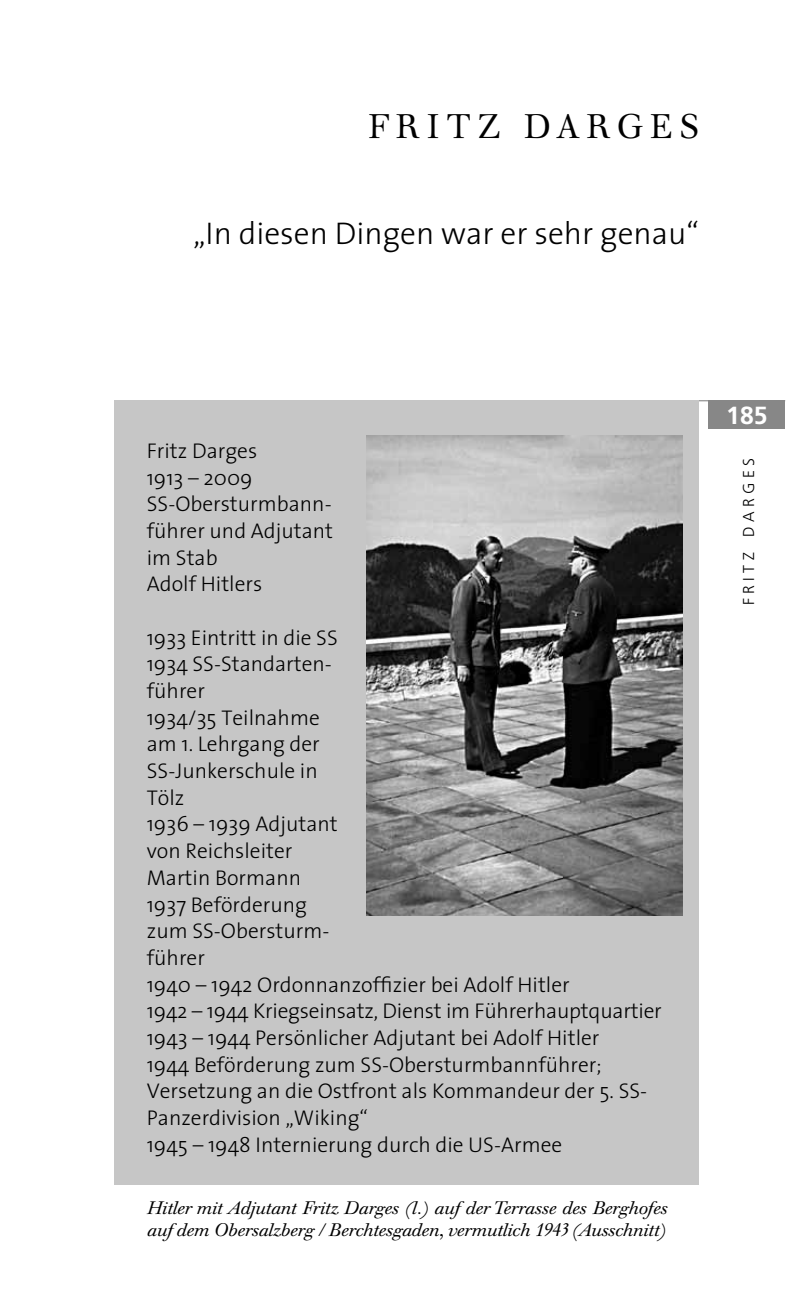
<style>
.page{position:relative;width:798px;height:1308px;background:#fff}
.page>*{position:absolute;margin:0;border:0;box-sizing:border-box;transform-origin:0 0}
.t1{font:33.75px "Walbaum Standard BQ";letter-spacing:.2em;color:#000}
.t2{font:300 31.5px "The Sans";color:#000}
.t3{font:700 24.75px "Frutiger LT";color:#fff}
.t4{font:300 21.38px/26.8px "The Sans";color:#000}
.t5{font:italic 18px/21.6px "Walbaum Standard BQ";letter-spacing:-.01em;color:#000}
.t6{font:300 15.75px "Frutiger LT";letter-spacing:.285em;color:#000}
</style>
<div class="page">
<div style="left:708px;top:400px;width:76px;height:29px;background:#878787"></div>
<hr style="left:115px;top:400px;width:669px;height:1px;background:#878787">
<div style="left:115px;top:400px;width:583px;height:785px;background:#c6c6c6"></div>
<img style="left:367px;top:435px;width:315px;height:480px">
<h1 class="t1" style="left:368px;top:106px;width:332px">FRITZ DARGE S</h1>
<h2 class="t2" style="left:193px;top:207px;width:507px">„In diesen Dingen war er sehr genau“</h2>
<p class="t4" style="left:147px;top:436px;width:188px">Fritz Darges<br>1913 – 2009<br>SS-Obersturmbann&shy;führer und Adjutant im Stab<br>Adolf Hitlers</p>
<p class="t4" style="left:147px;top:623px;width:516px">1933 Eintritt in die SS<br>1934 SS-Standarten-<br>führer<br>1934/35 Teilnahme<br>am 1. Lehrgang der<br>SS-Junkerschule in<br>Tölz<br>1936 – 1939 Adjutant<br>von Reichsleiter<br>Martin Bormann<br>1937 Beförderung<br>zum SS-Obersturm-<br>führer<br>1940 – 1942 Ordonnanzoffizier bei Adolf Hitler<br>1942 – 1944 Kriegseinsatz, Dienst im Führerhauptquartier<br>1943 – 1944 Persönlicher Adjutant bei Adolf Hitler<br>1944 Beförderung zum SS-Obersturmbannführer;<br>Versetzung an die Ostfront als Kommandeur der 5. SS-<br>Panzerdivision „Wiking“<br>1945 – 1948 Internierung durch die US-Armee</p>
<p class="t5" style="left:147px;top:1198px;width:521px">Hitler mit Adjutant Fritz Darges (l.) auf der Terrasse des Berghofes auf dem Obersalzberg / Berchtesgaden, vermutlich 1943 (Ausschnitt)</p>
<p class="t3" style="left:726px;top:400px;width:43px">185</p>
<p class="t6" style="left:739px;top:605px;width:149px;rotate:-90deg">fritz darges</p>
</div>
